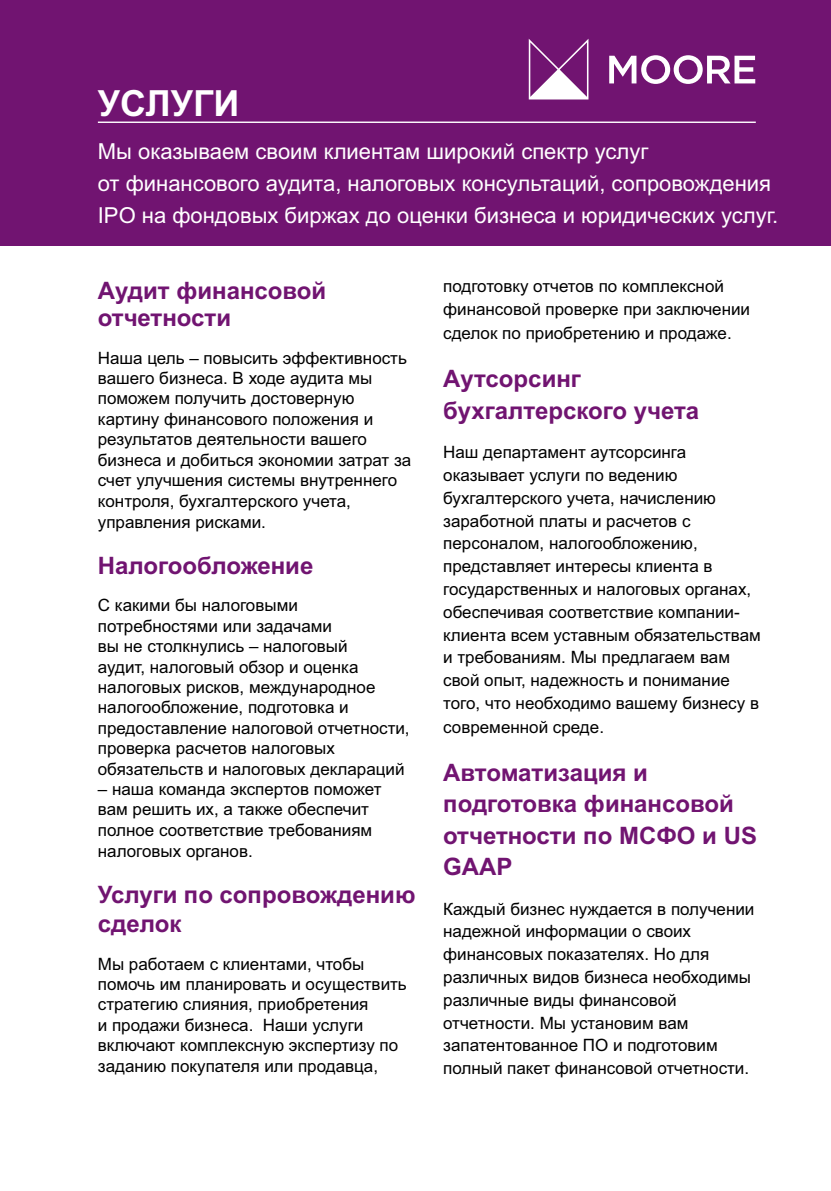
<style>
.page{position:relative;width:831px;height:1191px;background:#fff}
.page>*{position:absolute;margin:0;border:0;box-sizing:border-box;transform-origin:0 0}
.t1{font:700 36px "Arial";color:#fff}
.t2{font:700 24px/31.2px "Arial";color:#711471}
.t3{font:22px/32.2px "Arial";color:#fff}
.t4{font:17px/22.8px "Arial";color:#000}
</style>
<div class="page">
<div style="left:0;top:0;width:831px;height:246px;background:#711471"></div>
<hr style="left:98px;top:122px;width:657px;height:1px;background:#fff">
<svg style="left:609px;top:55px;width:146px;height:29px"></svg>
<svg style="left:529px;top:39px;width:59px;height:60px"></svg>
<h1 class="t1" style="left:98px;top:90px;width:143px">УСЛУГИ</h1>
<p class="t3" style="left:98px;top:137px;width:682px">Мы оказываем своим клиентам широкий спектр услуг<br>от финансового аудита, налоговых консультаций, сопровождения<br>IPO на фондовых биржах до оценки бизнеса и юридических услуг.</p>
<h2 class="t2" style="left:98px;top:280px;width:230px;line-height:26.8px">Аудит финансовой отчетности</h2>
<p class="t4" style="left:98px;top:349px;width:315px;line-height:20.6px">Наша цель – повысить эффективность вашего бизнеса. В ходе аудита мы поможем получить достоверную картину финансового положения и результатов деятельности вашего бизнеса и добиться экономии затрат за счет улучшения системы внутреннего контроля, бухгалтерского учета, управления рисками.</p>
<h2 class="t2" style="left:98px;top:552px;width:217px">Налогообложение</h2>
<p class="t4" style="left:98px;top:597px;width:313px;line-height:20.4px">С какими бы налоговыми потребностями или задачами<br>вы не столкнулись – налоговый<br>аудит, налоговый обзор и оценка налоговых рисков, международное налогообложение, подготовка и предоставление налоговой отчетности, проверка расчетов налоговых обязательств и налоговых деклараций</p>
<p class="t4" style="left:98px;top:780px;width:285px;line-height:20.8px">– наша команда экспертов поможет вам решить их, а также обеспечит полное соответствие требованиям налоговых органов.</p>
<h2 class="t2" style="left:98px;top:882px;width:319px;line-height:28.8px">Услуги по сопровождению сделок</h2>
<p class="t4" style="left:98px;top:955px;width:310px;line-height:20.4px">Мы работаем с клиентами, чтобы помочь им планировать и осуществить стратегию слияния, приобретения<br>и продажи бизнеса. Наши услуги включают комплексную экспертизу по заданию покупателя или продавца,</p>
<p class="t4" style="left:443px;top:276px;width:308px;line-height:23.4px">подготовку отчетов по комплексной финансовой проверке при заключении сделок по приобретению и продаже.</p>
<h2 class="t2" style="left:443px;top:365px;width:257px">Аутсорсинг бухгалтерского учета</h2>
<p class="t4" style="left:443px;top:442px;width:319px">Наш департамент аутсорсинга оказывает услуги по ведению бухгалтерского учета, начислению заработной платы и расчетов с персоналом, налогообложению, представляет интересы клиента в государственных и налоговых органах, обеспечивая соответствие компании&shy;клиента всем уставным обязательствам и требованиям. Мы предлагаем вам свой опыт, надежность и понимание того, что необходимо вашему бизнесу в современной среде.</p>
<h2 class="t2" style="left:443px;top:759px;width:315px">Автоматизация и подготовка финансовой отчетности по МСФО и US<br>GAAP</h2>
<p class="t4" style="left:443px;top:898px;width:313px">Каждый бизнес нуждается в получении надежной информации о своих финансовых показателях. Но для различных видов бизнеса необходимы различные виды финансовой отчетности. Мы установим вам запатентованное ПО и подготовим полный пакет финансовой отчетности.</p>
</div>
